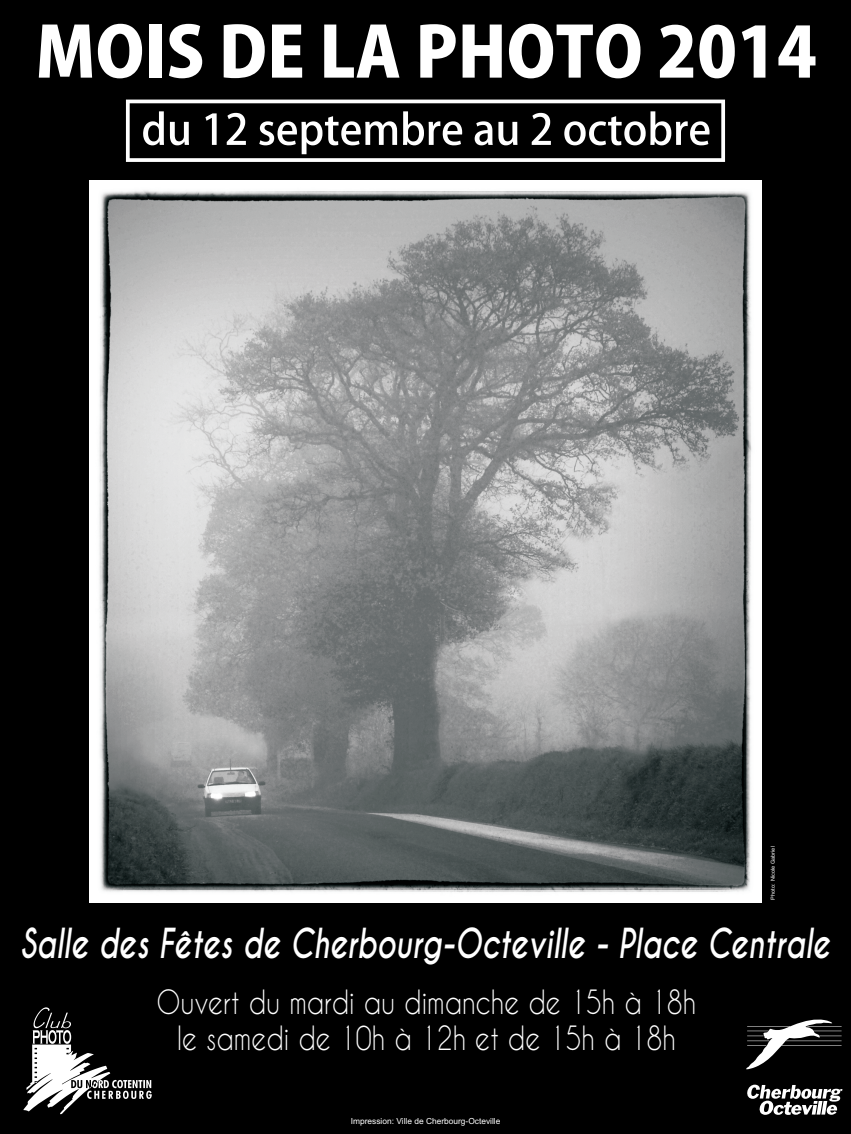
<style>
.page{position:relative;width:851px;height:1134px;background:#fff}
.page>*{position:absolute;margin:0;border:0;box-sizing:border-box;transform-origin:0 0}
.t1{font:800 68.7px "Koz Go Pro";color:#fff}
.t2{font:italic 700 38.8px "Caviar Dreams";color:#fff;scale:.75 1}
.t3{font:31.4px/36.4px "Caviar Dreams";color:#fff;text-align:center;scale:.83 1}
.t4{font:8.4px "Arial";color:#fff}
.t5{font:5.5px "Arial";color:#fff}
</style>
<div class="page">
<div style="left:0;top:0;width:850px;height:1134px;background:#000"></div>
<svg style="left:126px;top:100px;width:599px;height:62px"></svg>
<svg style="left:23px;top:1007px;width:129px;height:107px"></svg>
<svg style="left:746px;top:1019px;width:96px;height:96px"></svg>
<img style="left:90px;top:180px;width:671px;height:723px">
<h1 class="t1" style="left:35px;top:17px;width:782px">MOIS DE LA PHOTO 2014</h1>
<p class="t5" style="left:770px;top:900px;width:55px;rotate:-90deg">Photo: Nicole Gabriel</p>
<p class="t2" style="left:21px;top:928px;width:1080px">Salle des Fêtes de Cherbourg-Octeville - Place Centrale</p>
<p class="t3" style="left:156px;top:986px;width:652px">Ouvert du mardi au dimanche de 15h à 18h le samedi de 10h à 12h et de 15h à 18h</p>
<p class="t4" style="left:351px;top:1118px;width:151px">Impression: Ville de Cherbourg-Octeville</p>
</div>
